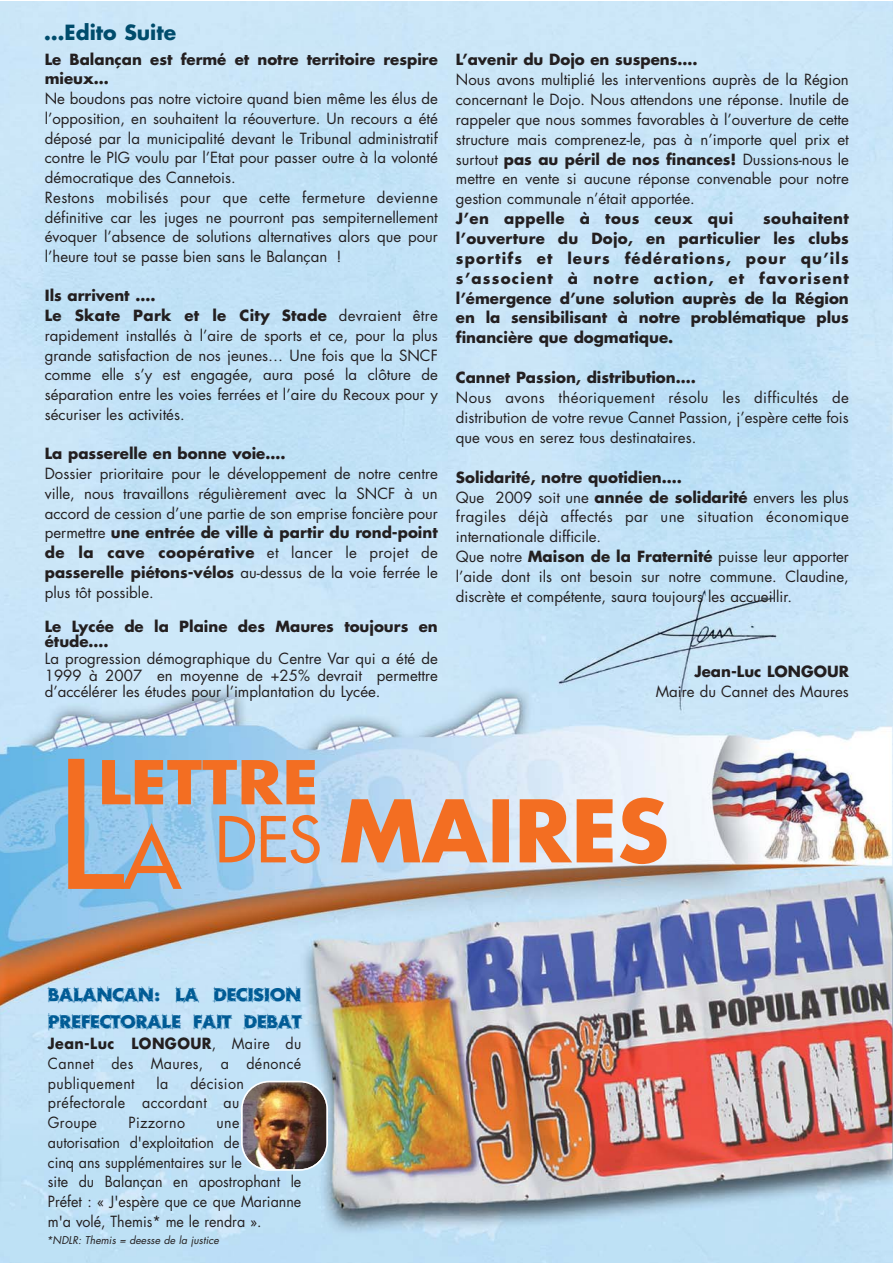
<style>
.page{position:relative;width:893px;height:1263px;background:#fff}
.page>*{position:absolute;margin:0;border:0;box-sizing:border-box;transform-origin:0 0}
.t1{font:700 20.4px "Futura LT";color:#004c6c}
.t2{font:18px/27px "Rough Draft";color:#005b95;scale:1.05 1}
.t3{font:15px/19.8px "Futura LT";color:#231f20;text-align:justify}
.t4{font:700 15px/19.8px "Futura LT";color:#231f20}
.t5{font:15px/19.6px "Futura LT";color:#231f20;text-align:justify;scale:.95 1}
.t6{font:15px/19.6px "Futura LT";letter-spacing:.025em;color:#231f20;scale:.95 1}
.t7{font:700 15px "Futura LT";letter-spacing:.025em;color:#231f20}
.t8{font:italic 10.5px "Futura LT";color:#231f20}
.s1{font-weight:700}
</style>
<div class="page">
<img style="left:0;top:1px;width:893px;height:1262px">
<img style="left:182px;top:760px;width:133px;height:44px">
<img style="left:68px;top:759px;width:114px;height:130px">
<img style="left:219px;top:797px;width:447px;height:67px">
<img style="left:241px;top:1081px;width:87px;height:90px">
<h1 class="t1" style="left:44px;top:20px;width:134px">…Edito Suite</h1>
<p class="t4" style="left:45px;top:49px;width:394px">Le Balançan est fermé et notre territoire respire mieux…</p>
<p class="t3" style="left:45px;top:89px;width:395px;text-align:left">Ne boudons pas notre victoire quand bien même les élus de l’opposition, en souhaitent la réouverture. Un recours a été déposé par la municipalité devant le Tribunal administratif contre le PIG voulu par l’Etat pour passer outre à la volonté démocratique des Cannetois.<br>Restons mobilisés pour que cette fermeture devienne définitive car les juges ne pourront pas sempiternellement évoquer l’absence de solutions alternatives alors que pour l’heure tout se passe bien sans le Balançan !</p>
<p class="t3" style="left:45px;top:286px;width:395px;text-align:left"><span class="s1">Ils arrivent ….<br>Le Skate Park et le City Stade</span> devraient être rapidement installés à l’aire de sports et ce, pour la plus grande satisfaction de nos jeunes… Une fois que la SNCF comme elle s’y est engagée, aura posé la clôture de séparation entre les voies ferrées et l’aire du Recoux pour y sécuriser les activités.</p>
<p class="t4" style="left:45px;top:444px;width:242px">La passerelle en bonne voie….</p>
<p class="t3" style="left:45px;top:464px;width:395px">Dossier prioritaire pour le développement de notre centre ville, nous travaillons régulièrement avec la SNCF à un accord de cession d’une partie de son emprise foncière pour permettre <span class="s1">une entrée de ville à partir du rond-point de la cave coopérative</span> et lancer le projet de <span class="s1">passerelle piétons-vélos</span> au-dessus de la voie ferrée le plus tôt possible.</p>
<p class="t4" style="left:45px;top:619px;width:394px;line-height:15px">Le Lycée de la Plaine des Maures toujours en étude….</p>
<p class="t3" style="left:45px;top:650px;width:395px;line-height:16.5px">La progression démographique du Centre Var qui a été de 1999 à 2007 en moyenne de +25% devrait permettre d’accélérer les études pour l’implantation du Lycée.</p>
<p class="t4" style="left:456px;top:49px;width:243px">L’avenir du Dojo en suspens….</p>
<p class="t3" style="left:456px;top:69px;width:395px">Nous avons multiplié les interventions auprès de la Région concernant le Dojo. Nous attendons une réponse. Inutile de rappeler que nous sommes favorables à l’ouverture de cette structure mais comprenez-le, pas à n’importe quel prix et surtout <span class="s1">pas au péril de nos finances!</span> Dussions-nous le mettre en vente si aucune réponse convenable pour notre gestion communale n’était apportée.</p>
<p class="t7" style="left:456px;top:210px;width:279px">J’en appelle à tous ceux qui</p>
<p class="t4" style="left:456px;top:209px;width:395px;text-align:justify;text-indent:307px">souhaitent l’ouverture du Dojo, en particulier les clubs sportifs et leurs fédérations, pour qu’ils s’associent à notre action, et favorisent l’émergence d’une solution auprès de la Région en la sensibilisant à notre problématique plus financière que dogmatique.</p>
<p class="t4" style="left:456px;top:367px;width:242px">Cannet Passion, distribution….</p>
<p class="t3" style="left:456px;top:387px;width:395px">Nous avons théoriquement résolu les difficultés de distribution de votre revue Cannet Passion, j’espère cette fois que vous en serez tous destinataires.</p>
<p class="t3" style="left:456px;top:467px;width:395px;text-align:left"><span class="s1">Solidarité, notre quotidien….<br></span>Que 2009 soit une <span class="s1">année de solidarité</span> envers les plus fragiles déjà affectés par une situation économique internationale difficile.<br>Que notre <span class="s1">Maison de la Fraternité</span> puisse leur apporter l’aide dont ils ont besoin sur notre commune. Claudine, discrète et compétente, saura toujours les accueillir.</p>
<p class="t4" style="left:694px;top:662px;width:156px">Jean-Luc LONGOUR</p>
<p class="t3" style="left:656px;top:682px;width:195px">Maire du Cannet des Maures</p>
<p class="t2" style="left:48px;top:981px;width:243px">BALAncAN: LA DECISION<br>PREFECTORALE FAIT DEBAT</p>
<p class="t5" style="left:48px;top:1034px;width:268px"><span class="s1">Jean-Luc LONGOUR</span>, Maire du Cannet des Maures, a dénoncé publiquement</p>
<p class="t6" style="left:48px;top:1074px;width:208px;text-indent:142px">décision préfectorale accordant au<br>Groupe</p>
<p class="t5" style="left:157px;top:1074px;width:14px">la</p>
<p class="t6" style="left:129px;top:1113px;width:61px">Pizzorno</p>
<p class="t5" style="left:48px;top:1113px;width:268px;text-align:left;text-indent:169px">une autorisation d'exploitation de<br>cinq ans supplémentaires sur le<br>site du Balançan en apostrophant le<br>Préfet : « J'espère que ce que Marianne m'a volé, Themis* me le rendra ».</p>
<p class="t8" style="left:46px;top:1234px;width:174px">*NDLR: Themis = deesse de la justice</p>
</div>
